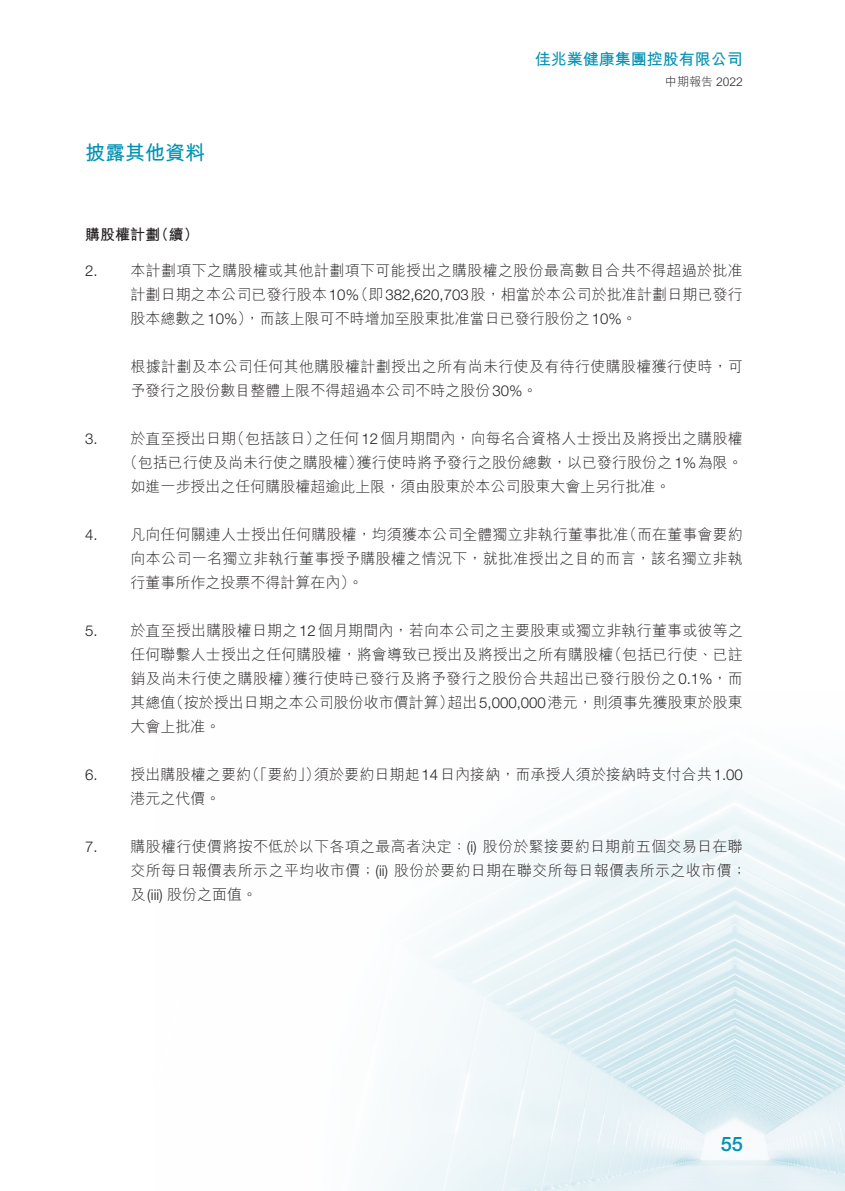
<style>
.page{position:relative;width:845px;height:1191px;background:#fff}
.page>*{position:absolute;margin:0;border:0;box-sizing:border-box;transform-origin:0 0}
.t1{font:700 20px "M Hei HK";color:#0092b3}
.t2{font:500 20px "Helvetica Neue LT Std";color:#0092b3}
.t3{font:700 16px "M Hei HK";color:#0092b3}
.body{font:300 15px/24px "M Hei HK";letter-spacing:.005em;color:#231f20;text-align:justify}
.Subhead_2{font:700 15px "M Hei HK";color:#231f20}
.t4{font:300 12px "M Hei HK";color:#231f20}
.s1{font-family:"Helvetica Neue LT Std"}
</style>
<div class="page">
<img style="left:383px;top:778px;width:462px;height:413px">
<p class="t3" style="left:535px;top:48px;width:209px">佳兆業健康集團控股有限公司</p>
<h1 class="t1" style="left:85px;top:138px;width:121px">披露其他資料</h1>
<p class="t4" style="left:665px;top:75px;width:79px">中期報告 2022</p>
<p class="Subhead_2" style="left:85px;top:224px;width:115px">購股權計劃（續）</p>
<p class="body" style="left:130px;top:258px;width:614px;text-indent:-45px"><span class="s1">2.</span> 本計劃項下之購股權或其他計劃項下可能授出之購股權之股份最高數目合共不得超過於批准計劃日期之本公司已發行股本<span class="s1">10%</span>（即<span class="s1">382,620,703</span>股，相當於本公司於批准計劃日期已發行股本總數之<span class="s1">10%</span>），而該上限可不時增加至股東批准當日已發行股份之<span class="s1">10%</span>。</p>
<p class="body" style="left:130px;top:354px;width:614px">根據計劃及本公司任何其他購股權計劃授出之所有尚未行使及有待行使購股權獲行使時，可予發行之股份數目整體上限不得超過本公司不時之股份<span class="s1">30%</span>。</p>
<p class="body" style="left:85px;top:426px;width:659px"><span class="s1">3.</span> 於直至授出日期（包括該日）之任何<span class="s1">12</span>個月期間內，向每名合資格人士授出及將授出之購股權</p>
<p class="body" style="left:123px;top:450px;width:621px">（包括已行使及尚未行使之購股權）獲行使時將予發行之股份總數，以已發行股份之<span class="s1">1%</span>為限。</p>
<p class="body" style="left:130px;top:474px;width:541px">如進一步授出之任何購股權超逾此上限，須由股東於本公司股東大會上另行批准。</p>
<p class="body" style="left:130px;top:522px;width:614px;text-indent:-45px"><span class="s1">4.</span> 凡向任何關連人士授出任何購股權，均須獲本公司全體獨立非執行董事批准（而在董事會要約向本公司一名獨立非執行董事授予購股權之情況下，就批准授出之目的而言，該名獨立非執行董事所作之投票不得計算在內）。</p>
<p class="body" style="left:130px;top:618px;width:614px;text-indent:-45px"><span class="s1">5.</span> 於直至授出購股權日期之<span class="s1">12</span>個月期間內，若向本公司之主要股東或獨立非執行董事或彼等之任何聯繫人士授出之任何購股權，將會導致已授出及將授出之所有購股權（包括已行使、已註銷及尚未行使之購股權）獲行使時已發行及將予發行之股份合共超出已發行股份之<span class="s1">0.1%</span>，而其總值（按於授出日期之本公司股份收市價計算）超出<span class="s1">5,000,000</span>港元，則須事先獲股東於股東大會上批准。</p>
<p class="body" style="left:130px;top:762px;width:614px;text-indent:-45px"><span class="s1">6.</span> 授出購股權之要約（「要約」）須於要約日期起<span class="s1">14</span>日內接納，而承授人須於接納時支付合共<span class="s1">1.00</span>港元之代價。</p>
<p class="body" style="left:130px;top:834px;width:618px;text-align:left;text-indent:-45px"><span class="s1">7.</span> 購股權行使價將按不低於以下各項之最高者決定：<span class="s1">(i)</span> 股份於緊接要約日期前五個交易日在聯交所每日報價表所示之平均收市價；<span class="s1">(ii)</span> 股份於要約日期在聯交所每日報價表所示之收市價；及<span class="s1">(iii)</span> 股份之面值。</p>
<h1 class="t2" style="left:720px;top:1131px;width:24px">55</h1>
</div>
